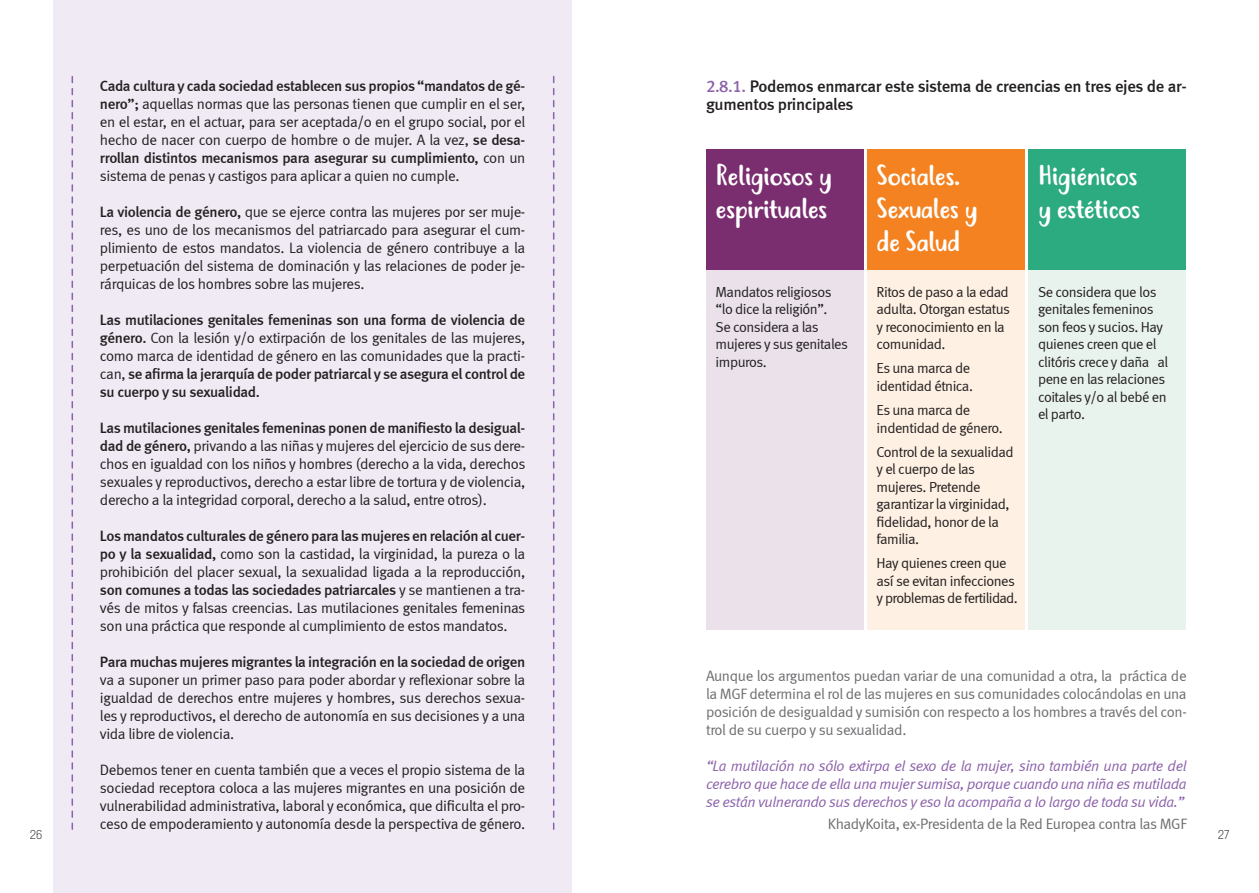
<style>
.page{position:relative;width:1259px;height:893px;background:#fff}
.page>*{position:absolute;margin:0;border:0;box-sizing:border-box;transform-origin:0 0}
.t1{font:27px/33px "Justtellmewhat";letter-spacing:-.025em;color:#fff}
.t2{font:500 16.8px/18px "Meta";letter-spacing:-.025em;color:#231f20}
.t3{font:15px/18px "Meta Normal LF";letter-spacing:-.025em;color:#231f20;text-align:justify}
.t4{font:500 15px/18px "Meta";letter-spacing:-.025em;color:#231f20}
.t5{font:15px/18px "Meta Normal LF";letter-spacing:-.025em;color:#6c6d70;text-align:justify}
.t6{font:italic 15px/18px "Meta Normal LF";letter-spacing:-.025em;color:#8c62aa;text-align:justify}
.t7{font:14.55px/17.4px "Meta Normal LF";letter-spacing:-.035em;color:#231f20}
.t8{font:300 condensed 12.75px "Neusa Next Std";color:#231f20}
.s1{font-family:"Meta";font-weight:500}
.s2{font-family:"Meta Normal LF";font-weight:400}
.s3{font-family:"Meta Medium LF Caps";font-weight:400;color:#8c62aa}
</style>
<div class="page">
<div style="left:706px;top:150px;width:157px;height:479px;background:#eae1eb"></div>
<div style="left:867px;top:150px;width:157px;height:479px;background:#fef0e2"></div>
<div style="left:1028px;top:150px;width:157px;height:479px;background:#e9f3ee"></div>
<div style="left:53px;top:0;width:519px;height:893px;background:#efeaf4"></div>
<svg style="left:72px;top:77px;width:1px;height:752px"></svg>
<svg style="left:553px;top:77px;width:1px;height:752px"></svg>
<div style="left:706px;top:150px;width:157px;height:120px;background:#7a2e6f"></div>
<div style="left:867px;top:150px;width:157px;height:120px;background:#f58220"></div>
<div style="left:1028px;top:150px;width:157px;height:120px;background:#2caa80"></div>
<p class="t4" style="left:100px;top:76px;width:427px">Cada cultura y cada sociedad establecen sus propios “mandatos de gé-</p>
<p class="t3" style="left:100px;top:94px;width:427px"><span class="s1">nero”;</span> aquellas normas que las personas tienen que cumplir en el ser, en el estar, en el actuar, para ser aceptada/o en el grupo social, por el hecho de nacer con cuerpo de hombre o de mujer. A la vez, <span class="s1">se desa-</span></p>
<p class="t4" style="left:100px;top:148px;width:427px">rrollan distintos mecanismos para asegurar su cumplimiento, <span class="s2">con un</span></p>
<p class="t3" style="left:100px;top:166px;width:361px">sistema de penas y castigos para aplicar a quien no cumple.</p>
<p class="t3" style="left:100px;top:202px;width:427px"><span class="s1">La violencia de género,</span> que se ejerce contra las mujeres por ser muje&shy;res, es uno de los mecanismos del patriarcado para asegurar el cum&shy;plimiento de estos mandatos. La violencia de género contribuye a la perpetuación del sistema de dominación y las relaciones de poder je&shy;rárquicas de los hombres sobre las mujeres.</p>
<p class="t4" style="left:100px;top:310px;width:427px">Las mutilaciones genitales femeninas son una forma de violencia de</p>
<p class="t3" style="left:100px;top:328px;width:427px"><span class="s1">género.</span> Con la lesión y/o extirpación de los genitales de las mujeres, como marca de identidad de género en las comunidades que la practi-</p>
<p class="t4" style="left:100px;top:364px;width:427px"><span class="s2">can,</span> se afirma la jerarquía de poder patriarcal y se asegura el control de su cuerpo y su sexualidad.</p>
<p class="t4" style="left:100px;top:418px;width:427px">Las mutilaciones genitales femeninas ponen de manifiesto la desigual-</p>
<p class="t3" style="left:100px;top:436px;width:427px"><span class="s1">dad de género,</span> privando a las niñas y mujeres del ejercicio de sus dere&shy;chos en igualdad con los niños y hombres (derecho a la vida, derechos sexuales y reproductivos, derecho a estar libre de tortura y de violencia, derecho a la integridad corporal, derecho a la salud, entre otros).</p>
<p class="t4" style="left:100px;top:526px;width:427px">Los mandatos culturales de género para las mujeres en relación al cuer-</p>
<p class="t3" style="left:100px;top:544px;width:427px"><span class="s1">po y la sexualidad,</span> como son la castidad, la virginidad, la pureza o la prohibición del placer sexual, la sexualidad ligada a la reproducción,</p>
<p class="t4" style="left:100px;top:580px;width:427px">son comunes a todas las sociedades patriarcales <span class="s2">y se mantienen a tra-</span></p>
<p class="t3" style="left:100px;top:598px;width:427px">vés de mitos y falsas creencias. Las mutilaciones genitales femeninas son una práctica que responde al cumplimiento de estos mandatos.</p>
<p class="t4" style="left:100px;top:652px;width:427px">Para muchas mujeres migrantes la integración en la sociedad de origen</p>
<p class="t3" style="left:100px;top:670px;width:427px">va a suponer un primer paso para poder abordar y reflexionar sobre la igualdad de derechos entre mujeres y hombres, sus derechos sexua&shy;les y reproductivos, el derecho de autonomía en sus decisiones y a una vida libre de violencia.</p>
<p class="t3" style="left:100px;top:760px;width:427px">Debemos tener en cuenta también que a veces el propio sistema de la sociedad receptora coloca a las mujeres migrantes en una posición de vulnerabilidad administrativa, laboral y económica, que dificulta el pro&shy;ceso de empoderamiento y autonomía desde la perspectiva de género.</p>
<p class="t2" style="left:706px;top:77px;width:482px"><span class="s3">2.8.1.</span> Podemos enmarcar este sistema de creencias en tres ejes de ar&shy;gumentos principales</p>
<h1 class="t1" style="left:715px;top:161px;width:118px">Religiosos y espirituales</h1>
<h1 class="t1" style="left:876px;top:161px;width:103px">Sociales.<br>Sexuales y de Salud</h1>
<h1 class="t1" style="left:1038px;top:161px;width:104px">Higiénicos y estéticos</h1>
<p class="t7" style="left:715px;top:283px;width:134px">Mandatos religiosos “lo dice la religión”.<br>Se considera a las mujeres y sus genitales impuros.</p>
<p class="t7" style="left:876px;top:283px;width:135px">Ritos de paso a la edad adulta. Otorgan estatus y reconocimiento en la comunidad.</p>
<p class="t7" style="left:1038px;top:283px;width:132px">Se considera que los genitales femeninos son feos y sucios. Hay quienes creen que el clitóris crece y daña al pene en las relaciones coitales y/o al bebé en el parto.</p>
<p class="t7" style="left:876px;top:360px;width:98px">Es una marca de identidad étnica.</p>
<p class="t7" style="left:876px;top:401px;width:128px">Es una marca de indentidad de género.</p>
<p class="t7" style="left:876px;top:443px;width:138px">Control de la sexualidad y el cuerpo de las mujeres. Pretende garantizar la virginidad, fidelidad, honor de la familia.</p>
<p class="t7" style="left:876px;top:555px;width:143px">Hay quienes creen que así se evitan infecciones y problemas de fertilidad.</p>
<p class="t5" style="left:706px;top:666px;width:482px">Aunque los argumentos puedan variar de una comunidad a otra, la práctica de la MGF determina el rol de las mujeres en sus comunidades colocándolas en una posición de desigualdad y sumisión con respecto a los hombres a través del con&shy;trol de su cuerpo y su sexualidad.</p>
<p class="t6" style="left:706px;top:756px;width:482px">“La mutilación no sólo extirpa el sexo de la mujer, sino también una parte del cerebro que hace de ella una mujer sumisa, porque cuando una niña es mutilada se están vulnerando sus derechos y eso la acompaña a lo largo de toda su vida.”</p>
<p class="t5" style="left:828px;top:814px;width:360px">KhadyKoita, ex-Presidenta de la Red Europea contra las MGF</p>
<p class="t8" style="left:30px;top:827px;width:14px">26</p>
<p class="t8" style="left:1217px;top:827px;width:13px">27</p>
</div>
